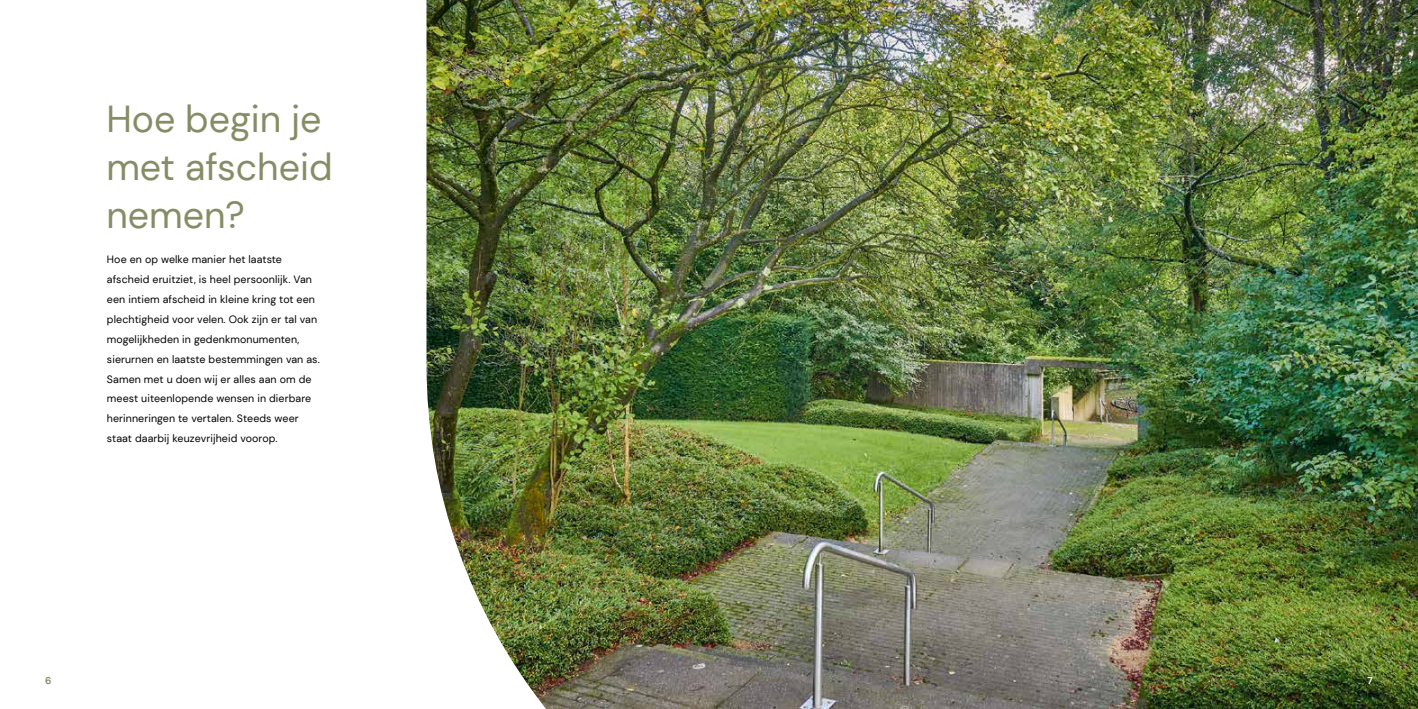
<style>
.page{position:relative;width:1418px;height:709px;background:#fff}
.page>*{position:absolute;margin:0;border:0;box-sizing:border-box;transform-origin:0 0}
.t1{font:37.5px/47.6px "DM Sans";color:#858d65}
.t2{font:10.62px/19.9px "DM Sans";letter-spacing:.01em;color:#000}
.t3{font:700 10px "DM Sans";color:#858d65}
.t4{font:700 10px "DM Sans";color:#fff}
</style>
<div class="page">
<img style="left:426px;top:0;width:991px;height:709px">
<h1 class="t1" style="left:106px;top:95px;width:228px">Hoe begin je met afscheid nemen?</h1>
<p class="t2" style="left:107px;top:250px;width:214px">Hoe en op welke manier het laatste afscheid eruitziet, is heel persoonlijk. Van een intiem afscheid in kleine kring tot een plechtigheid voor velen. Ook zijn er tal van mogelijkheden in gedenkmonumenten, sierurnen en laatste bestemmingen van as.<br>Samen met u doen wij er alles aan om de meest uiteenlopende wensen in dierbare herinneringen te vertalen. Steeds weer staat daarbij keuzevrijheid voorop.</p>
<p class="t3" style="left:45px;top:674px;width:8px">6</p>
<p class="t4" style="left:1367px;top:674px;width:7px">7</p>
</div>
